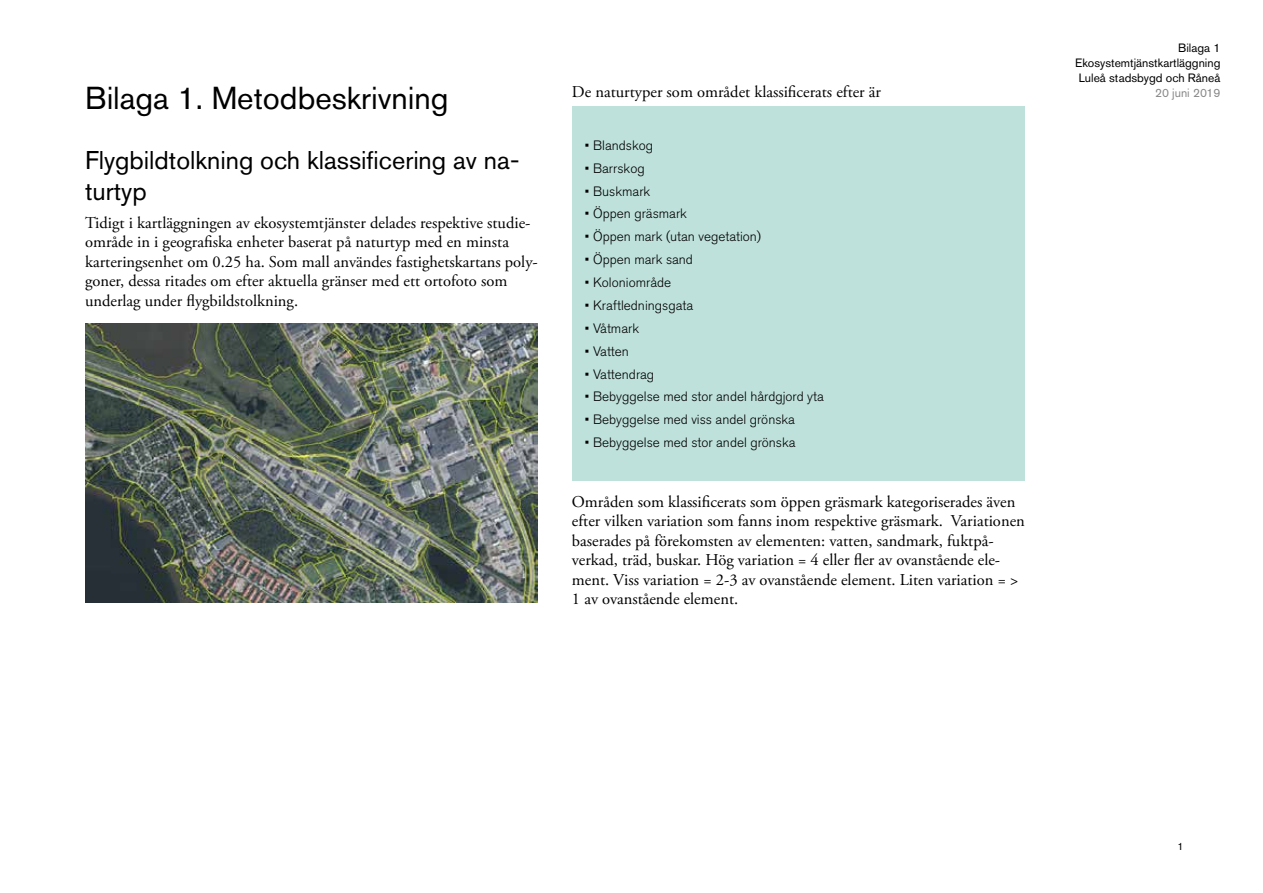
<style>
.page{position:relative;width:1263px;height:893px;background:#fff}
.page>*{position:absolute;margin:0;border:0;box-sizing:border-box;transform-origin:0 0}
.t1{font:31.5px "Akzidenz Grotesk Std";color:#000}
.t2{font:25.5px/30.8px "Akzidenz Grotesk Std";color:#000}
.t3{font:16.5px/19.5px "Adobe Garamond Pro";color:#000}
.t4{font:300 13.5px "Akzidenz Grotesk Std";color:#000}
.t5{font:12px/15px "Akzidenz Grotesk Std";color:#000;text-align:justify}
.t6{font:12px "Akzidenz Grotesk Std";color:#878787}
.t7{font:10.5px "Akzidenz Grotesk Std";color:#000}
</style>
<div class="page">
<img style="left:85px;top:323px;width:453px;height:280px">
<div style="left:572px;top:106px;width:453px;height:374px;background:#bfe1db"></div>
<h1 class="t1" style="left:85px;top:79px;width:365px">Bilaga 1. Metodbeskrivning</h1>
<h2 class="t2" style="left:85px;top:145px;width:436px">Flygbildtolkning och klassificering av na&shy;turtyp</h2>
<p class="t3" style="left:85px;top:214px;width:454px">Tidigt i kartläggningen av ekosystemtjänster delades respektive studie&shy;område in i geografiska enheter baserat på naturtyp med en minsta karteringsenhet om 0.25 ha. Som mall användes fastighetskartans poly&shy;goner, dessa ritades om efter aktuella gränser med ett ortofoto som underlag under flygbildstolkning.</p>
<p class="t3" style="left:572px;top:83px;width:311px">De naturtyper som området klassificerats efter är</p>
<p class="t4" style="left:585px;top:138px;width:70px">• Blandskog</p>
<p class="t4" style="left:585px;top:160px;width:61px">• Barrskog</p>
<p class="t4" style="left:585px;top:183px;width:67px">• Buskmark</p>
<p class="t4" style="left:585px;top:206px;width:104px">• Öppen gräsmark</p>
<p class="t4" style="left:585px;top:229px;width:178px">• Öppen mark (utan vegetation)</p>
<p class="t4" style="left:585px;top:252px;width:110px">• Öppen mark sand</p>
<p class="t4" style="left:585px;top:275px;width:88px">• Koloniområde</p>
<p class="t4" style="left:585px;top:298px;width:110px">• Kraftledningsgata</p>
<p class="t4" style="left:585px;top:321px;width:56px">• Våtmark</p>
<p class="t4" style="left:585px;top:343px;width:46px">• Vatten</p>
<p class="t4" style="left:585px;top:366px;width:71px">• Vattendrag</p>
<p class="t4" style="left:585px;top:389px;width:241px">• Bebyggelse med stor andel hårdgjord yta</p>
<p class="t4" style="left:585px;top:412px;width:212px">• Bebyggelse med viss andel grönska</p>
<p class="t4" style="left:585px;top:435px;width:212px">• Bebyggelse med stor andel grönska</p>
<p class="t3" style="left:572px;top:492px;width:454px">Områden som klassificerats som öppen gräsmark kategoriserades även efter vilken variation som fanns inom respektive gräsmark. Variationen baserades på förekomsten av elementen: vatten, sandmark, fuktpå&shy;verkad, träd, buskar. Hög variation = 4 eller fler av ovanstående ele&shy;ment. Viss variation = 2-3 av ovanstående element. Liten variation = &gt; 1 av ovanstående element.</p>
<p class="t5" style="left:1075px;top:40px;width:147px;text-indent:103px">Bilaga 1<br>Ekosystemtjänstkartläggning Luleå stadsbygd och Råneå</p>
<p class="t6" style="left:1155px;top:85px;width:67px">20 juni 2019</p>
<p class="t7" style="left:1177px;top:841px;width:8px">1</p>
</div>
